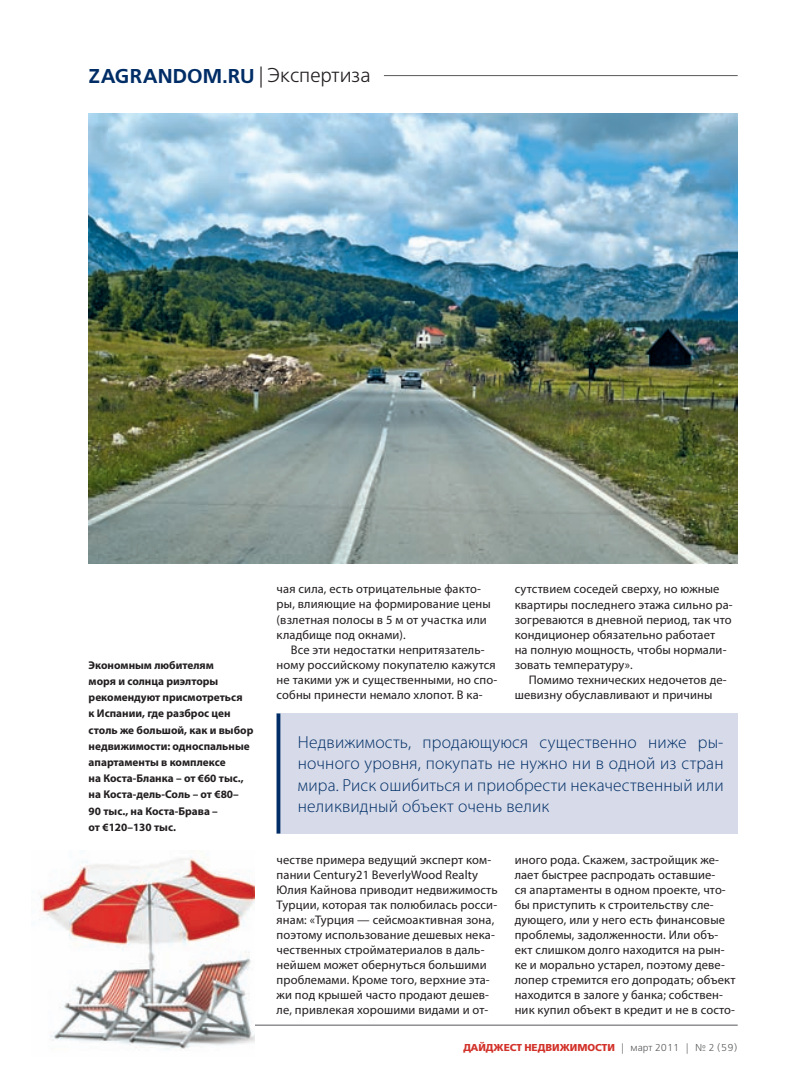
<style>
.page{position:relative;width:798px;height:1088px;background:#fff}
.page>*{position:absolute;margin:0;border:0;box-sizing:border-box;transform-origin:0 0}
.t1{font:20px "Free Set Demi C";letter-spacing:.005em;color:#002d66}
.t2{font:300 17.5px/21.2px "Myriad Pro";letter-spacing:.01em;color:#002d66;text-align:justify}
.t3{font:12.5px/15px "Myriad Pro";letter-spacing:.01em;color:#231f20}
.t4{font:700 11.25px/16.2px "Myriad Pro";color:#231f20}
.t5{font:10px "Free Set Bold C";color:#d2322a}
.s1{font-family:"Free Set Light C";color:#231f20}
.s2{font-family:"Free Set Light C";color:#57585a}
</style>
<div class="page">
<hr style="left:89px;top:1025px;width:648px;height:1px;background:#57585a">
<img style="left:89px;top:113px;width:648px;height:450px">
<hr style="left:384px;top:75px;width:353px;height:1px;background:#57585a">
<div style="left:276px;top:713px;width:461px;height:120px;background:#d7dbe9"></div>
<svg style="left:276px;top:713px;width:4px;height:120px"></svg>
<img style="left:39px;top:856px;width:215px;height:194px">
<p class="t1" style="left:89px;top:69px;width:283px">ZAGRANDOM.RU <span class="s1">| Экспертиза</span></p>
<p class="t4" style="left:89px;top:657px;width:166px">Экономным любителям<br>моря и солнца риэлторы рекомендуют присмотреться<br>к Испании, где разброс цен столь же большой, как и выбор недвижимости: односпальные апартаменты в комплексе<br>на Коста-Бланка – от €60 тыс., на Коста-дель-Соль – от €80–<br>90 тыс., на Коста-Брава –<br>от €120–130 тыс.</p>
<p class="t3" style="left:276px;top:583px;width:206px">чая сила, есть отрицательные факто-</p>
<p class="t3" style="left:276px;top:598px;width:216px">ры, влияющие на формирование цены</p>
<p class="t3" style="left:276px;top:613px;width:211px">(взлетная полосы в 5 м от участка или</p>
<p class="t3" style="left:276px;top:628px;width:131px">кладбище под окнами).</p>
<p class="t3" style="left:291px;top:643px;width:195px">Все эти недостатки непритязатель-</p>
<p class="t3" style="left:276px;top:658px;width:220px">ному российскому покупателю кажутся</p>
<p class="t3" style="left:276px;top:673px;width:222px">не такими уж и существенными, но спо-</p>
<p class="t3" style="left:276px;top:688px;width:207px">собны принести немало хлопот. В ка-</p>
<p class="t3" style="left:514px;top:583px;width:206px">сутствием соседей сверху, но южные</p>
<p class="t3" style="left:514px;top:598px;width:219px">квартиры последнего этажа сильно ра-</p>
<p class="t3" style="left:514px;top:613px;width:218px">зогреваются в дневной период, так что</p>
<p class="t3" style="left:514px;top:628px;width:202px">кондиционер обязательно работает</p>
<p class="t3" style="left:514px;top:643px;width:213px">на полную мощность, чтобы нормали-</p>
<p class="t3" style="left:514px;top:658px;width:119px">зовать температуру».</p>
<p class="t3" style="left:528px;top:673px;width:199px">Помимо технических недочетов де-</p>
<p class="t3" style="left:514px;top:688px;width:199px">шевизну обуславливают и причины</p>
<p class="t2" style="left:298px;top:733px;width:427px">Недвижимость, продающуюся существенно ниже ры&shy;ночного уровня, покупать не нужно ни в одной из стран мира. Риск ошибиться и приобрести некачественный или неликвидный объект очень велик</p>
<p class="t3" style="left:276px;top:853px;width:222px">честве примера ведущий эксперт ком&shy;пании Century21 BeverlyWood Realty Юлия Кайнова приводит недвижимость Турции, которая так полюбилась росси&shy;янам: «Турция — сейсмоактивная зона, поэтому использование дешевых нека&shy;чественных стройматериалов в даль&shy;нейшем может обернуться большими проблемами. Кроме того, верхние эта&shy;жи под крышей часто продают дешев&shy;ле, привлекая хорошими видами и от-</p>
<p class="t3" style="left:514px;top:853px;width:222px">иного рода. Скажем, застройщик же&shy;лает быстрее распродать оставшие-<br>ся апартаменты в одном проекте, что&shy;бы приступить к строительству сле&shy;дующего, или у него есть финансовые проблемы, задолженности. Или объ&shy;ект слишком долго находится на рын&shy;ке и морально устарел, поэтому деве&shy;лопер стремится его допродать; объект находится в залоге у банка; собствен&shy;ник купил объект в кредит и не в состо-</p>
<p class="t5" style="left:463px;top:1044px;width:276px">ДАЙДЖЕСТ НЕДВИЖИМОСТИ <span class="s2">| март 2011 | № 2 (59)</span></p>
</div>
